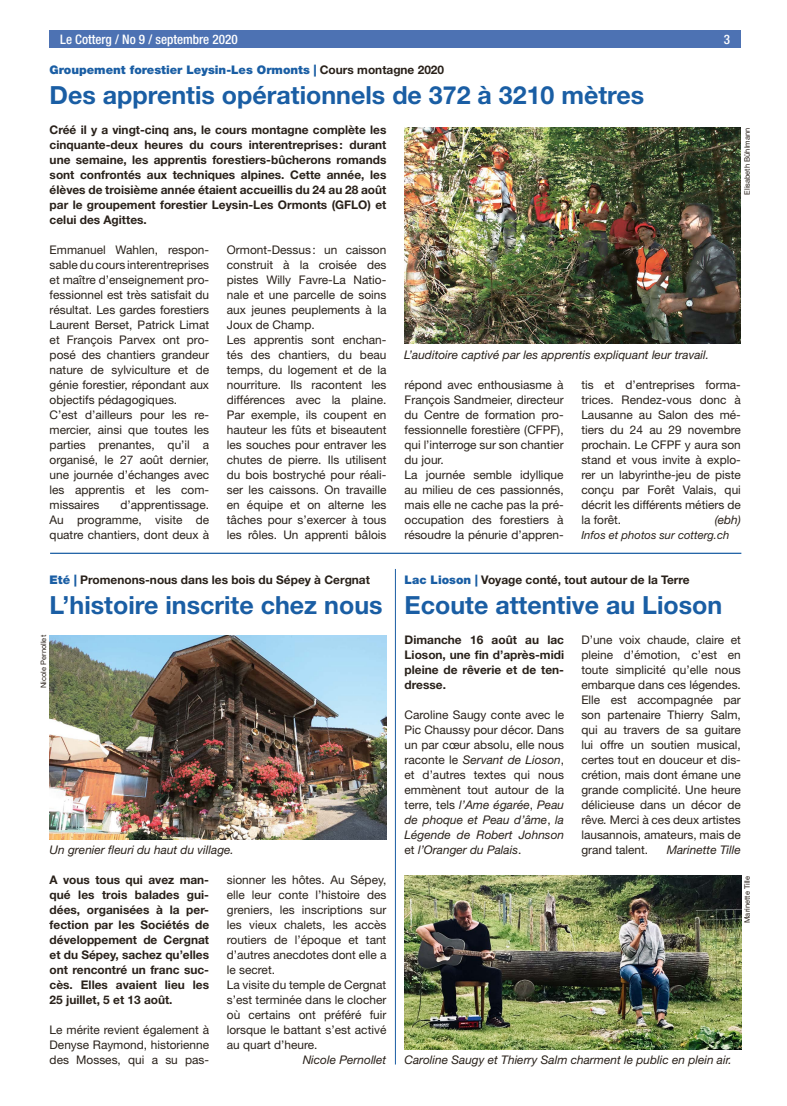
<style>
.page{position:relative;width:787px;height:1106px;background:#fff}
.page>*{position:absolute;margin:0;border:0;box-sizing:border-box;transform-origin:0 0}
.t1{font:700 25px "Helvetica Neue LT Std";color:#1a5ea4}
.t2{font:500 condensed 13.12px "Helvetica Neue LT Std";color:#fff}
.t3{font:11.88px/15px "Helvetica Neue LT Std";color:#29211a;text-align:justify}
.t4{font:700 11.88px/15px "Helvetica Neue LT Std";color:#29211a;text-align:justify}
.t5{font:italic 11.88px "Helvetica Neue LT Std";color:#29211a}
.t6{font:900 11.88px "Helvetica Neue LT Std";color:#1a5ea4}
.t7{font:italic 11.25px "Helvetica Neue LT Std";color:#29211a}
.t8{font:7.5px "Helvetica Neue LT Std";color:#29211a}
.s1{font-weight:700;color:#29211a}
.s2{font-weight:900;color:#1a5ea4}
.s3{font-style:italic}
</style>
<div class="page">
<div style="left:50px;top:30px;width:691px;height:18px;background:#4d72b3"></div>
<img style="left:404px;top:128px;width:337px;height:216px">
<hr style="left:50px;top:552px;width:691px;height:2px;background:#1a5ea4">
<img style="left:50px;top:635px;width:336px;height:204px">
<img style="left:404px;top:875px;width:337px;height:174px">
<hr style="left:395px;top:569px;width:1px;height:495px;background:#1a5ea4">
<p class="t2" style="left:60px;top:31px;width:179px">Le Cotterg / No 9 / septembre 2020</p>
<p class="t2" style="left:724px;top:31px;width:8px">3</p>
<p class="t6" style="left:50px;top:62px;width:396px">Groupement forestier Leysin-Les Ormonts | <span class="s1">Cours montagne 2020</span></p>
<h1 class="t1" style="left:50px;top:79px;width:596px">Des apprentis opérationnels de 372 à 3210 mètres</h1>
<p class="t4" style="left:50px;top:122px;width:338px">Créé il y a vingt-cinq ans, le cours montagne complète les cinquante-deux heures du cours interentreprises: durant une semaine, les apprentis forestiers-bûcherons romands sont confrontés aux techniques alpines. Cette année, les élèves de troisième année étaient accueillis du 24 au 28 août par le groupement forestier Leysin-Les Ormonts (GFLO) et celui des Agittes.</p>
<p class="t8" style="left:742px;top:195px;width:68px;rotate:-90deg">Elisabeth Bühlmann</p>
<p class="t3" style="left:50px;top:242px;width:161px;text-align:left">Emmanuel Wahlen, respon&shy;sable du cours interentreprises et maître d’enseignement pro&shy;fessionnel est très satisfait du résultat. Les gardes forestiers<br>Laurent Berset, Patrick Limat et François Parvex ont pro&shy;posé des chantiers grandeur nature de sylviculture et de génie forestier, répondant aux objectifs pédagogiques.<br>C’est d’ailleurs pour les re&shy;mercier, ainsi que toutes les parties prenantes, qu’il a organisé, le 27 août dernier, une journée d’échanges avec les apprentis et les com&shy;missaires</p>
<p class="t3" style="left:50px;top:497px;width:161px;text-indent:71px">d’apprentissage.<br>Au programme, visite de quatre chantiers, dont deux à</p>
<p class="t3" style="left:227px;top:242px;width:161px;text-align:left">Ormont-Dessus: un caisson construit à la croisée des pistes Willy Favre-La Natio&shy;nale et une parcelle de soins aux jeunes peuplements à la<br>Joux de Champ.<br>Les apprentis sont enchan&shy;tés des chantiers, du beau temps, du logement et de la nourriture. Ils racontent les différences avec la plaine.<br>Par exemple, ils coupent en hauteur les fûts et biseautent les souches pour entraver les chutes de pierre. Ils utilisent du bois bostryché pour réali&shy;ser les caissons. On travaille en équipe et on alterne les tâches pour s’exercer à tous les rôles. Un apprenti bâlois</p>
<p class="t4" style="left:50px;top:572px;width:322px"><span class="s2">Eté |</span> Promenons-nous dans les bois du Sépey à Cergnat</p>
<h1 class="t1" style="left:50px;top:589px;width:334px">L’histoire inscrite chez nous</h1>
<p class="t8" style="left:39px;top:688px;width:54px;rotate:-90deg">Nicole Pernollet</p>
<p class="t5" style="left:50px;top:842px;width:186px">Un grenier fleuri du haut du village.</p>
<p class="t4" style="left:50px;top:872px;width:161px">A vous tous qui avez man&shy;qué les trois balades gui&shy;dées, organisées à la per&shy;fection par les Sociétés de développement de Cergnat et du Sépey, sachez qu’elles ont rencontré un franc suc&shy;cès. Elles avaient lieu les</p>
<p class="t4" style="left:50px;top:992px;width:124px">25 juillet, 5 et 13 août.</p>
<p class="t3" style="left:50px;top:1022px;width:161px">Le mérite revient également à Denyse Raymond, historienne des Mosses, qui a su pas-</p>
<p class="t3" style="left:227px;top:872px;width:161px;text-align:left">sionner les hôtes. Au Sépey, elle leur conte l’histoire des greniers, les inscriptions sur les vieux chalets, les accès routiers de l’époque et tant d’autres anecdotes dont elle a le secret.<br>La visite du temple de Cergnat s’est terminée dans le clocher où certains ont préféré fuir lorsque le battant s’est activé au quart d’heure.</p>
<p class="t5" style="left:303px;top:1052px;width:85px">Nicole Pernollet</p>
<p class="t5" style="left:404px;top:347px;width:306px">L’auditoire captivé par les apprentis expliquant leur travail.</p>
<p class="t3" style="left:404px;top:377px;width:161px;text-align:left">répond avec enthousiasme à<br>François Sandmeier, directeur du Centre de formation pro&shy;fessionnelle forestière (CFPF), qui l’interroge sur son chantier du jour.<br>La journée semble idyllique au milieu de ces passionnés, mais elle ne cache pas la pré&shy;occupation des forestiers à résoudre la pénurie d’appren-</p>
<p class="t3" style="left:581px;top:377px;width:161px">tis et d’entreprises forma&shy;trices. Rendez-vous donc à Lausanne au Salon des mé&shy;tiers du 24 au 29 novembre prochain. Le CFPF y aura son stand et vous invite à explo&shy;rer un labyrinthe-jeu de piste conçu par Forêt Valais, qui décrit les différents métiers de la forêt.</p>
<p class="t5" style="left:714px;top:512px;width:28px">(ebh)</p>
<p class="t7" style="left:581px;top:528px;width:149px">Infos et photos sur cotterg.ch</p>
<p class="t4" style="left:404px;top:572px;width:287px"><span class="s2">Lac Lioson |</span> Voyage conté, tout autour de la Terre</p>
<h1 class="t1" style="left:404px;top:589px;width:319px">Ecoute attentive au Lioson</h1>
<p class="t4" style="left:404px;top:632px;width:161px">Dimanche 16 août au lac Lioson, une fin d’après-midi pleine de rêverie et de ten&shy;dresse.</p>
<p class="t3" style="left:404px;top:707px;width:161px">Caroline Saugy conte avec le Pic Chaussy pour décor. Dans un par cœur absolu, elle nous raconte le <span class="s3">Servant de Lioson</span>, et d’autres textes qui nous emmènent tout autour de la terre, tels <span class="s3">l’Ame égarée</span>, <span class="s3">Peau de phoque et Peau d’âme</span>, <span class="s3">la Légende de Robert Johnson </span>et <span class="s3">l’Oranger du Palais</span>.</p>
<p class="t3" style="left:581px;top:632px;width:161px">D’une voix chaude, claire et pleine d’émotion, c’est en toute simplicité qu’elle nous embarque dans ces légendes.<br>Elle est accompagnée par son partenaire Thierry Salm, qui au travers de sa guitare lui offre un soutien musical, certes tout en douceur et dis&shy;crétion, mais dont émane une grande complicité. Une heure délicieuse dans un décor de rêve<span class="s3">.</span> Merci à ces deux artistes lausannois, amateurs, mais de grand talent.</p>
<p class="t5" style="left:666px;top:842px;width:76px">Marinette Tille</p>
<p class="t8" style="left:742px;top:923px;width:49px;rotate:-90deg">Marinette Tille</p>
<p class="t5" style="left:404px;top:1052px;width:329px">Caroline Saugy et Thierry Salm charment le public en plein air.</p>
</div>
